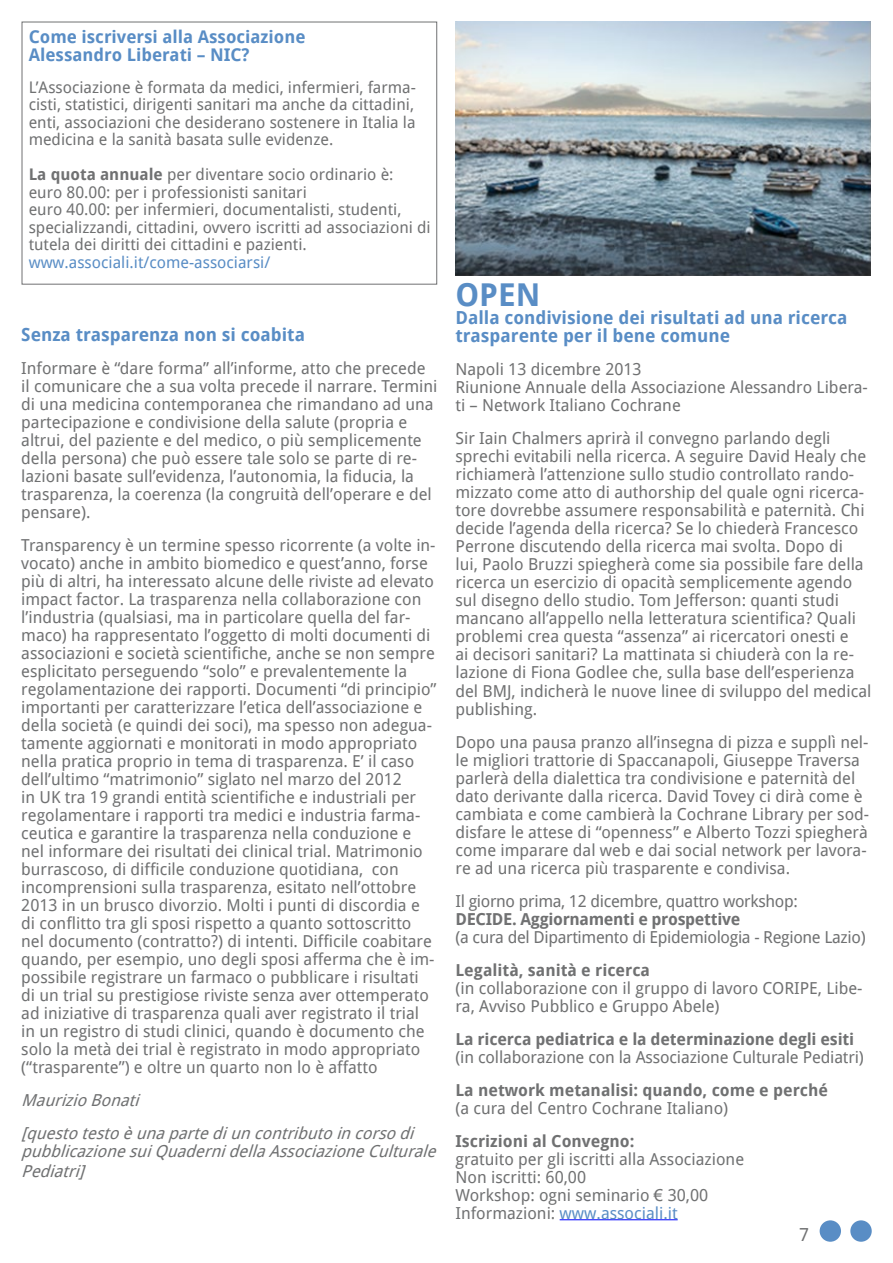
<style>
.page{position:relative;width:893px;height:1263px;background:#fff}
.page>*{position:absolute;margin:0;border:0;box-sizing:border-box;transform-origin:0 0}
.t1{font:700 31.5px "Droid Sans";color:#598dc5}
.t2{font:700 18px/18px "Droid Sans";color:#598dc5}
.t3{font:18px "Droid Sans";color:#707172}
.t4{font:700 17.55px/17.5px "Droid Sans";color:#598dc5}
.t5{font:16.5px/18px "Droid Sans";color:#707172}
.t6{font:700 16.5px "Droid Sans";letter-spacing:-.01em;color:#707172}
.t7{font:italic 16.5px/33px "Droid Sans";color:#707172}
.t8{font:16.5px "Droid Sans";letter-spacing:-.02em;color:#707172}
.t9{font:16.05px/17.5px "Droid Sans";color:#707172;text-align:justify}
.t10{font:16.05px "Droid Sans";color:#598dc5}
.s1{font-weight:700}
.s2{font-family:"Arial"}
.s3{color:#598dc5}
</style>
<div class="page">
<div style="left:820px;top:1220px;width:21px;height:22px;background:#598dc5;border-radius:50%"></div>
<div style="left:850px;top:1220px;width:22px;height:22px;background:#598dc5;border-radius:50%"></div>
<hr style="left:560px;top:1219px;width:118px;height:1px;background:#00f">
<img style="left:456px;top:21px;width:415px;height:255px">
<p class="t4" style="left:29px;top:28px;width:278px">Come iscriversi alla Associazione<br>Alessandro Liberati – NIC?</p>
<p class="t9" style="left:29px;top:78px;width:389px">L’Associazione è formata da medici, infermieri, farma&shy;cisti, statistici, dirigenti sanitari ma anche da cittadini, enti, associazioni che desiderano sostenere in Italia la medicina e la sanità basata sulle evidenze.</p>
<p class="t9" style="left:29px;top:166px;width:403px;text-align:left"><span class="s1">La quota annuale</span> per diventare socio ordinario è: euro 80.00: per i professionisti sanitari<br>euro 40.00: per infermieri, documentalisti, studenti, specializzandi, cittadini, ovvero iscritti ad associazioni di tutela dei diritti dei cittadini e pazienti.</p>
<p class="t10" style="left:29px;top:253px;width:243px">www.associali.it/come-associarsi/</p>
<p class="t2" style="left:21px;top:326px;width:285px">Senza trasparenza non si coabita</p>
<p class="t5" style="left:21px;top:359px;width:418px">Informare è “dare forma” all’informe, atto che precede il comunicare che a sua volta precede il narrare. Termini di una medicina contemporanea che rimandano ad una partecipazione e condivisione della salute (propria e altrui, del paziente e del medico, o più semplicemente della persona) che può essere tale solo se parte di re&shy;lazioni basate sull’evidenza, l’autonomia, la fiducia, la trasparenza, la coerenza (la congruità dell’operare e del pensare).</p>
<p class="t5" style="left:21px;top:536px;width:417px">Transparency è un termine spesso ricorrente (a volte in&shy;vocato) anche in ambito biomedico e quest’anno, forse più di altri, ha interessato alcune delle riviste ad elevato impact factor. La trasparenza nella collaborazione con l’industria (qualsiasi, ma in particolare quella del far&shy;maco) ha rappresentato l’oggetto di molti documenti di associazioni e società scientifiche, anche se non sempre esplicitato perseguendo “solo” e prevalentemente la regolamentazione dei rapporti. Documenti “di principio” importanti per caratterizzare l’etica dell’associazione e della società (e quindi dei soci), ma spesso non adegua&shy;tamente aggiornati e monitorati in modo appropriato nella pratica proprio in tema di trasparenza. E’ il caso dell’ultimo “matrimonio” siglato nel marzo del 2012<br>in UK tra 19 grandi entità scientifiche e industriali per regolamentare i rapporti tra medici e industria farma&shy;ceutica e garantire la trasparenza nella conduzione e nel informare dei risultati dei clinical trial. Matrimonio burrascoso, di difficile conduzione quotidiana, con incomprensioni sulla trasparenza, esitato nell’ottobre 2013 in un brusco divorzio. Molti i punti di discordia e di conflitto tra gli sposi rispetto a quanto sottoscritto nel documento (contratto?) di intenti. Difficile coabitare quando, per esempio, uno degli sposi afferma che è im&shy;possibile registrare un farmaco o pubblicare i risultati di un trial su prestigiose riviste senza aver ottemperato ad iniziative di trasparenza quali aver registrato il trial in un registro di studi clinici, quando è documento che solo la metà dei trial è registrato in modo appropriato (“trasparente”) e oltre un quarto non lo è affatto…</p>
<p class="t7" style="left:21px;top:1084px;width:399px">MaurizioBonati [questotestoèunapartediuncontributoincorsodi</p>
<p class="t7" style="left:21px;top:1142px;width:421px;line-height:19.8px">pubblicazionesuiQuadernidellaAssociazioneCulturale<br>Pediatri]</p>
<h1 class="t1" style="left:455px;top:277px;width:86px">OPEN</h1>
<p class="t2" style="left:455px;top:309px;width:394px">Dalla condivisione dei risultati ad una ricerca trasparente per il bene comune</p>
<p class="t5" style="left:455px;top:361px;width:414px">Napoli 13 dicembre 2013<br>Riunione Annuale della Associazione Alessandro Libera&shy;ti – Network Italiano Cochrane</p>
<p class="t5" style="left:455px;top:430px;width:417px">Sir Iain Chalmers aprirà il convegno parlando degli sprechi evitabili nella ricerca. A seguire David Healy che richiamerà l’attenzione sullo studio controllato rando&shy;mizzato come atto di authorship del quale ogni ricerca&shy;tore dovrebbe assumere responsabilità e paternità. Chi decide l’agenda della ricerca? Se lo chiederà Francesco Perrone discutendo della ricerca mai svolta. Dopo di<br>lui, Paolo Bruzzi spiegherà come sia possibile fare della ricerca un esercizio di opacità semplicemente agendo sul disegno dello studio. Tom Jefferson: quanti studi mancano all’appello nella letteratura scientifica? Quali problemi crea questa “assenza” ai ricercatori onesti e<br>ai decisori sanitari? La mattinata si chiuderà con la re&shy;lazione di Fiona Godlee che, sulla base dell’esperienza del BMJ, indicherà le nuove linee di sviluppo del medical publishing.</p>
<p class="t5" style="left:455px;top:733px;width:415px">Dopo una pausa pranzo all’insegna di pizza e supplì nel&shy;le migliori trattorie di Spaccanapoli, Giuseppe Traversa parlerà della dialettica tra condivisione e paternità del dato derivante dalla ricerca. David Tovey ci dirà come è cambiata e come cambierà la Cochrane Library per sod&shy;disfare le attese di “openness” e Alberto Tozzi spiegherà come imparare dal web e dai social network per lavora&shy;re ad una ricerca più trasparente e condivisa.</p>
<p class="t8" style="left:455px;top:891px;width:344px">Il giorno prima, 12 dicembre, quattro workshop:</p>
<p class="t6" style="left:455px;top:909px;width:286px">DECIDE. Aggiornamenti e prospettive</p>
<p class="t8" style="left:455px;top:927px;width:412px">(a cura del Dipartimento di Epidemiologia - Regione Lazio)</p>
<p class="t6" style="left:455px;top:960px;width:196px">Legalità, sanità e ricerca</p>
<p class="t5" style="left:455px;top:979px;width:409px">(in collaborazione con il gruppo di lavoro CORIPE, Libe&shy;ra, Avviso Pubblico e Gruppo Abele)</p>
<p class="t6" style="left:455px;top:1029px;width:400px">La ricerca pediatrica e la determinazione degli esiti</p>
<p class="t5" style="left:455px;top:1048px;width:410px">(in collaborazione con la Associazione Culturale Pediatri)</p>
<p class="t6" style="left:455px;top:1080px;width:374px">La network metanalisi: quando, come e perché</p>
<p class="t5" style="left:455px;top:1099px;width:274px">(a cura del Centro Cochrane Italiano)</p>
<p class="t6" style="left:455px;top:1131px;width:180px">Iscrizioni al Convegno:</p>
<p class="t5" style="left:455px;top:1150px;width:290px">gratuito per gli iscritti alla Associazione Non iscritti: 60,00<br>Workshop: ogni seminario <span class="s2">€</span> 30,00<br>Informazioni: <span class="s3">www.associali.it</span></p>
<p class="t3" style="left:799px;top:1224px;width:11px">7</p>
</div>
